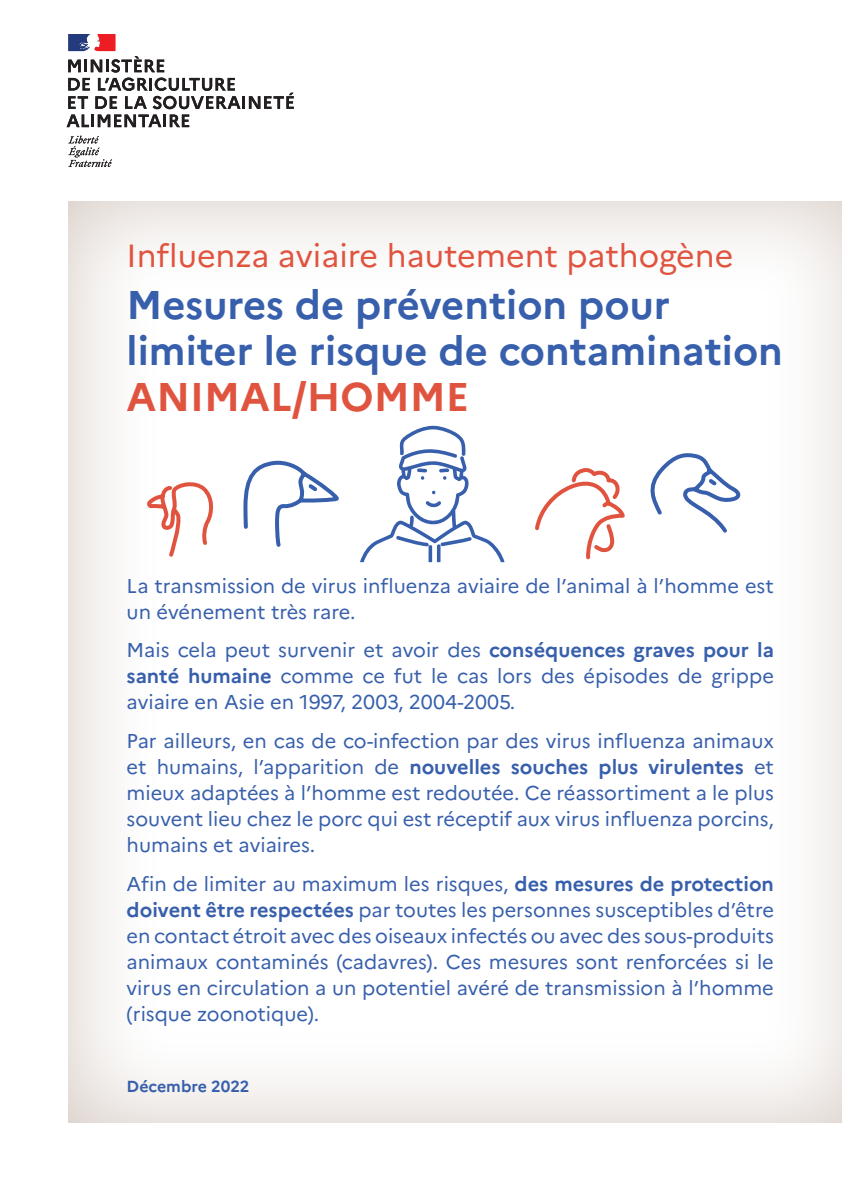
<style>
.page{position:relative;width:842px;height:1191px;background:#fff}
.page>*{position:absolute;margin:0;border:0;box-sizing:border-box;transform-origin:0 0}
.t1{font:700 40px/46px "Marianne";color:#375fac}
.t2{font:700 40px "Marianne";color:#e0543f}
.t3{font:32px "Marianne";color:#e0543f}
.t4{font:20px/26px "Marianne";color:#375fac;text-align:justify}
.t5{font:700 16px "Marianne";color:#375fac}
.s1{font-weight:700}
</style>
<div class="page">
<div style="left:67px;top:199px;width:775px;height:924px;background:#cec0b7;opacity:.88"></div>
<svg style="left:68px;top:136px;width:44px;height:31px"></svg>
<svg style="left:67px;top:34px;width:227px;height:93px"></svg>
<svg style="left:360px;top:425px;width:145px;height:137px"></svg>
<svg style="left:532px;top:466px;width:96px;height:95px"></svg>
<svg style="left:241px;top:457px;width:97px;height:92px"></svg>
<svg style="left:640px;top:449px;width:106px;height:87px"></svg>
<svg style="left:145px;top:479px;width:74px;height:80px"></svg>
<h2 class="t3" style="left:127px;top:231px;width:608px">Influenza aviaire hautement pathogène</h2>
<h1 class="t1" style="left:127px;top:278px;width:658px">Mesures de prévention pour limiter le risque de contamination</h1>
<h1 class="t2" style="left:127px;top:366px;width:344px">ANIMAL/HOMME</h1>
<p class="t4" style="left:127px;top:571px;width:649px">La transmission de virus influenza aviaire de l’animal à l’homme est un événement très rare.</p>
<p class="t4" style="left:127px;top:635px;width:649px">Mais cela peut survenir et avoir des <span class="s1">conséquences graves pour la santé humaine</span> comme ce fut le cas lors des épisodes de grippe aviaire en Asie en 1997, 2003, 2004-2005.</p>
<p class="t4" style="left:127px;top:726px;width:649px">Par ailleurs, en cas de co-infection par des virus influenza animaux et humains, l’apparition de <span class="s1">nouvelles souches plus virulentes</span> et mieux adaptées à l’homme est redoutée. Ce réassortiment a le plus souvent lieu chez le porc qui est réceptif aux virus influenza porcins, humains et aviaires.</p>
<p class="t4" style="left:127px;top:869px;width:649px">Afin de limiter au maximum les risques, <span class="s1">des mesures de protection doivent être respectées</span> par toutes les personnes susceptibles d’être en contact étroit avec des oiseaux infectés ou avec des sous-produits animaux contaminés (cadavres). Ces mesures sont renforcées si le virus en circulation a un potentiel avéré de transmission à l’homme (risque zoonotique).</p>
<p class="t5" style="left:127px;top:1074px;width:124px">Décembre 2022</p>
</div>
